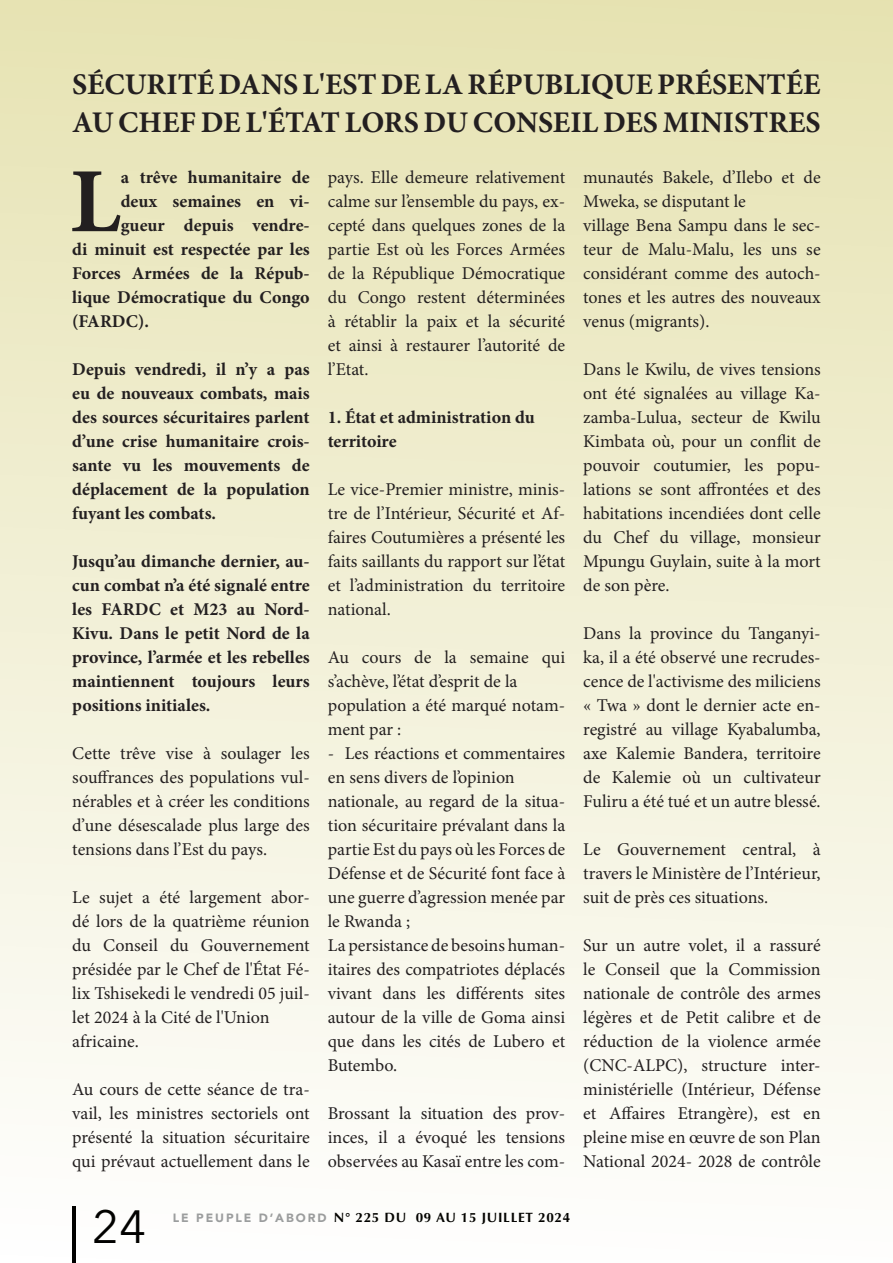
<style>
.page{position:relative;width:893px;height:1263px;background:#fff}
.page>*{position:absolute;margin:0;border:0;box-sizing:border-box;transform-origin:0 0}
.Texte_de_titre-_Alig{font:700 91.8px "Minion Pro";color:#231f20}
.t1{font:46.5px "Avenir Next";color:#000}
.t2{font:700 30px/37.5px "Minion Pro";color:#231f20}
.Texte_de_titre-_Alig-2{font:18px/24px "Minion Pro";color:#231f20;text-align:justify}
.Texte_de_titre-_Alig-3{font:700 18px/24px "Minion Pro";color:#231f20;text-align:justify}
.t3{font:700 13.5px "Optima";letter-spacing:.05em;color:#000}
.s1{font-family:"Avenir";font-weight:900;font-size:12px;color:#9b9da0}
</style>
<div class="page">
<div style="left:0;top:0;width:893px;height:1263px;background:linear-gradient(to bottom,#e6e3b2,#fefefe)"></div>
<p class="t2" style="left:72px;top:65px;width:750px">SÉCURITÉ DANS L'EST DE LA RÉPUBLIQUE PRÉSENTÉE<br>AU CHEF DE L'ÉTAT LORS DU CONSEIL DES MINISTRES</p>
<p class="Texte_de_titre-_Alig" style="left:70px;top:137px;width:52px">L</p>
<p class="Texte_de_titre-_Alig-3" style="left:121px;top:165px;width:191px">a trêve humanitaire de</p>
<p class="Texte_de_titre-_Alig-2" style="left:328px;top:166px;width:239px">pays. Elle demeure relativement calme sur l’ensemble du pays, ex&shy;cepté dans quelques zones de la partie Est où les Forces Armées de la République Démocratique du Congo restent déterminées à rétablir la paix et la sécurité et ainsi à restaurer l’autorité de l’Etat.</p>
<p class="Texte_de_titre-_Alig-3" style="left:328px;top:405px;width:209px">1. État et administration du</p>
<p class="Texte_de_titre-_Alig-3" style="left:328px;top:429px;width:70px">territoire</p>
<p class="Texte_de_titre-_Alig-2" style="left:328px;top:478px;width:239px">Le vice-Premier ministre, minis&shy;tre de l’Intérieur, Sécurité et Af&shy;faires Coutumières a présenté les faits saillants du rapport sur l’état et l’administration du territoire national.</p>
<p class="Texte_de_titre-_Alig-2" style="left:328px;top:646px;width:239px">Au cours de la semaine qui s’achève, l’état d’esprit de la</p>
<p class="Texte_de_titre-_Alig-2" style="left:328px;top:694px;width:239px">population a été marqué notam&shy;ment par :</p>
<p class="Texte_de_titre-_Alig-2" style="left:328px;top:742px;width:239px">- Les réactions et commentaires en sens divers de l’opinion</p>
<p class="Texte_de_titre-_Alig-2" style="left:328px;top:790px;width:239px">nationale, au regard de la situa&shy;tion sécuritaire prévalant dans la partie Est du pays où les Forces de Défense et de Sécurité font face à une guerre d’agression menée par le Rwanda ;</p>
<p class="Texte_de_titre-_Alig-2" style="left:328px;top:934px;width:239px">La persistance de besoins human&shy;itaires des compatriotes déplacés vivant dans les différents sites autour de la ville de Goma ainsi que dans les cités de Lubero et Butembo.</p>
<p class="Texte_de_titre-_Alig-2" style="left:328px;top:1102px;width:239px">Brossant la situation des prov&shy;inces, il a évoqué les tensions observées au Kasaï entre les com-</p>
<p class="Texte_de_titre-_Alig-2" style="left:583px;top:166px;width:239px">munautés Bakele, d’Ilebo et de<br>Mweka, se disputant le</p>
<p class="Texte_de_titre-_Alig-2" style="left:583px;top:214px;width:239px">village Bena Sampu dans le sec&shy;teur de Malu-Malu, les uns se considérant comme des autoch&shy;tones et les autres des nouveaux venus (migrants).</p>
<p class="Texte_de_titre-_Alig-2" style="left:583px;top:358px;width:239px">Dans le Kwilu, de vives tensions ont été signalées au village Ka&shy;zamba-Lulua, secteur de Kwilu Kimbata où, pour un conflit de pouvoir coutumier, les popu&shy;lations se sont affrontées et des habitations incendiées dont celle du Chef du village, monsieur Mpungu Guylain, suite à la mort de son père.</p>
<p class="Texte_de_titre-_Alig-2" style="left:583px;top:622px;width:239px">Dans la province du Tanganyi&shy;ka, il a été observé une recrudes&shy;cence de l'activisme des miliciens</p>
<p class="Texte_de_titre-_Alig-2" style="left:583px;top:694px;width:239px">« Twa » dont le dernier acte en&shy;registré au village Kyabalumba, axe Kalemie Bandera, territoire de Kalemie où un cultivateur Fuliru a été tué et un autre blessé.</p>
<p class="Texte_de_titre-_Alig-2" style="left:583px;top:838px;width:239px">Le Gouvernement central, à travers le Ministère de l’Intérieur, suit de près ces situations.</p>
<p class="Texte_de_titre-_Alig-2" style="left:583px;top:934px;width:239px">Sur un autre volet, il a rassuré le Conseil que la Commission nationale de contrôle des armes légères et de Petit calibre et de réduction de la violence armée (CNC-ALPC), structure inter&shy;ministérielle (Intérieur, Défense et Affaires Etrangère), est en pleine mise en œuvre de son Plan National 2024- 2028 de contrôle</p>
<p class="Texte_de_titre-_Alig-3" style="left:121px;top:189px;width:191px">deux semaines en vi-</p>
<p class="Texte_de_titre-_Alig-3" style="left:121px;top:213px;width:191px">gueur depuis vendre-</p>
<p class="Texte_de_titre-_Alig-3" style="left:72px;top:237px;width:239px">di minuit est respectée par les</p>
<p class="Texte_de_titre-_Alig-3" style="left:72px;top:261px;width:239px">Forces Armées de la Répub-</p>
<p class="Texte_de_titre-_Alig-3" style="left:72px;top:285px;width:239px">lique Démocratique du Congo</p>
<p class="Texte_de_titre-_Alig-3" style="left:72px;top:309px;width:78px">(FARDC).</p>
<p class="Texte_de_titre-_Alig-3" style="left:72px;top:357px;width:239px">Depuis vendredi, il n’y a pas eu de nouveaux combats, mais des sources sécuritaires parlent d’une crise humanitaire crois&shy;sante vu les mouvements de déplacement de la population fuyant les combats.</p>
<p class="Texte_de_titre-_Alig-3" style="left:72px;top:549px;width:239px">Jusqu’au dimanche dernier, au&shy;cun combat n’a été signalé entre les FARDC et M23 au Nord-Kivu. Dans le petit Nord de la province, l’armée et les rebelles maintiennent toujours leurs positions initiales.</p>
<p class="Texte_de_titre-_Alig-2" style="left:72px;top:742px;width:239px">Cette trêve vise à soulager les souffrances des populations vul&shy;nérables et à créer les conditions d’une désescalade plus large des tensions dans l’Est du pays.</p>
<p class="Texte_de_titre-_Alig-2" style="left:72px;top:886px;width:239px">Le sujet a été largement abor&shy;dé lors de la quatrième réunion du Conseil du Gouvernement présidée par le Chef de l'État Fé&shy;lix Tshisekedi le vendredi 05 juil&shy;let 2024 à la Cité de l'Union</p>
<p class="Texte_de_titre-_Alig-2" style="left:72px;top:1030px;width:68px">africaine.</p>
<p class="Texte_de_titre-_Alig-2" style="left:72px;top:1078px;width:239px">Au cours de cette séance de tra&shy;vail, les ministres sectoriels ont présenté la situation sécuritaire qui prévaut actuellement dans le</p>
<h2 class="t1" style="left:92px;top:1187px;width:55px">24</h2>
<p class="t3" style="left:173px;top:1210px;width:399px"><span class="s1">LE PEUPLE D’ABORD</span> N° 225 DU 09 AU 15 JUILLET 2024</p>
</div>
